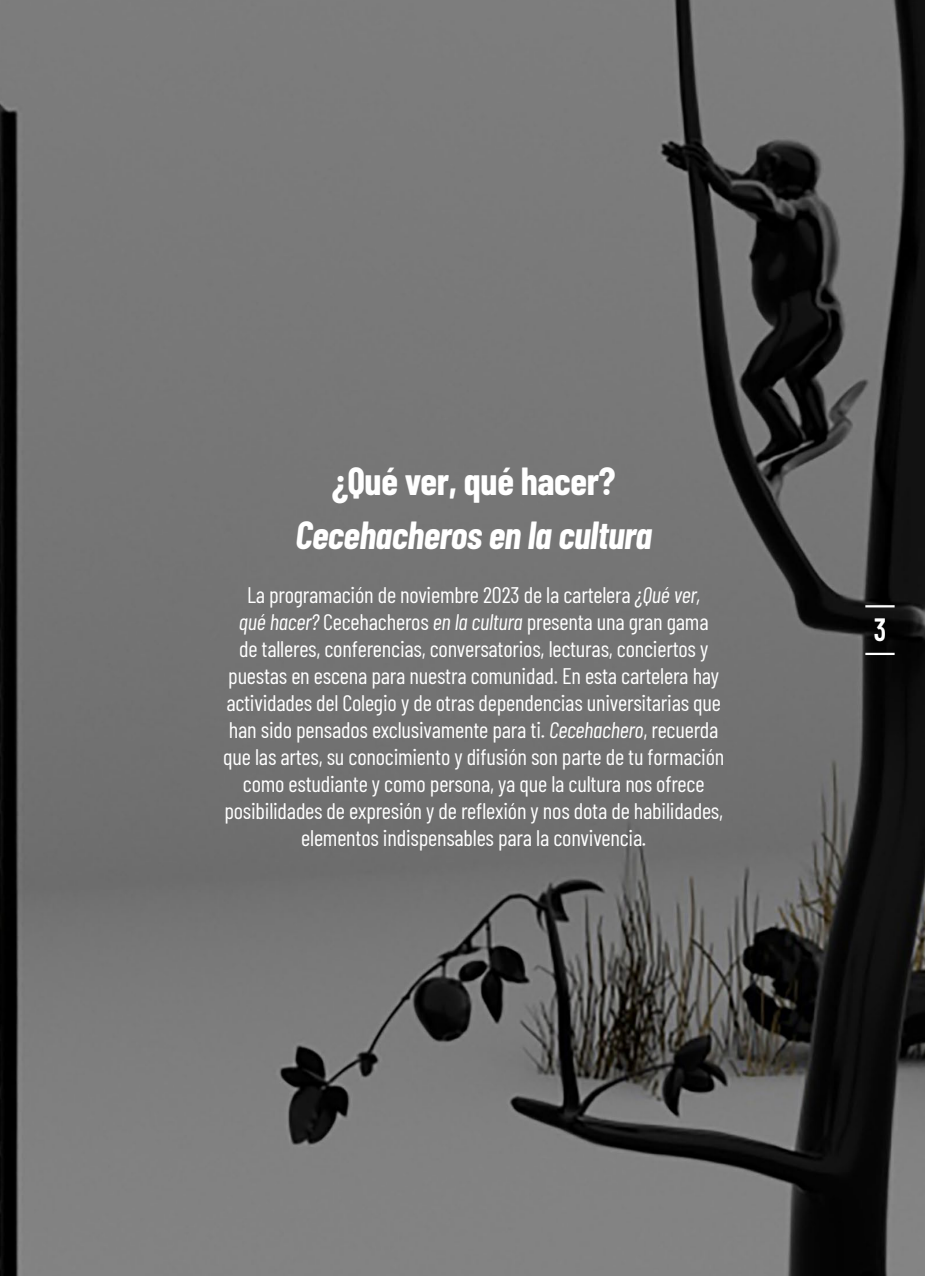
<style>
.page{position:relative;width:925px;height:1276px;background:#fff}
.page>*{position:absolute;margin:0;border:0;box-sizing:border-box;transform-origin:0 0}
.t1{font:italic 700 38.25px "Barlow Condensed";letter-spacing:-.01em;color:#fff}
.t2{font:700 38.25px "Barlow Condensed";letter-spacing:-.01em;color:#fff}
.t3{font:600 32.18px "Barlow Condensed";color:#fff;scale:.91 1}
.t4{font:22.5px/27px "Barlow Condensed";letter-spacing:-.01em;color:#fff;text-align:center}
.s1{font-style:italic}
</style>
<div class="page">
<img style="left:0;top:0;width:925px;height:1276px">
<hr style="left:865px;top:605px;width:29px;height:2px;background:#fff">
<hr style="left:865px;top:653px;width:29px;height:2px;background:#fff">
<h1 class="t2" style="left:332px;top:454px;width:285px">¿Qué ver, qué hacer?</h1>
<h1 class="t1" style="left:295px;top:508px;width:358px">Cecehacheros en la cultura</h1>
<p class="t4" style="left:223px;top:580px;width:503px">La programación de noviembre 2023 de la cartelera <span class="s1">¿Qué ver,<br>qué hacer?</span> Cecehacheros <span class="s1">en la cultura</span> presenta una gran gama<br>de talleres, conferencias, conversatorios, lecturas, conciertos y puestas en escena para nuestra comunidad. En esta cartelera hay actividades del Colegio y de otras dependencias universitarias que han sido pensados exclusivamente para ti. <span class="s1">Cecehachero</span>, recuerda que las artes, su conocimiento y difusión son parte de tu formación como estudiante y como persona, ya que la cultura nos ofrece posibilidades de expresión y de reflexión y nos dota de habilidades, elementos indispensables para la convivencia.</p>
<h2 class="t3" style="left:874px;top:607px;width:15px">3</h2>
</div>
